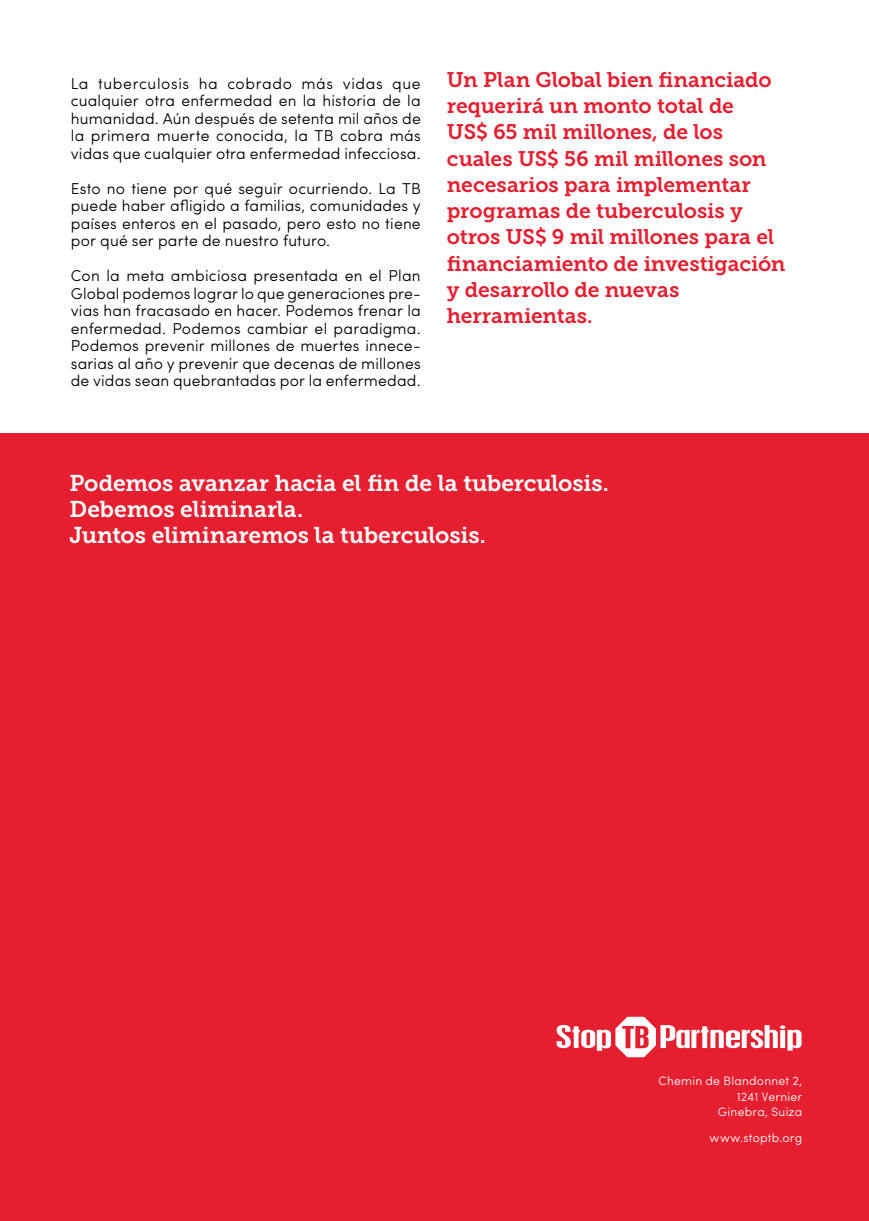
<style>
.page{position:relative;width:869px;height:1221px;background:#fff}
.page>*{position:absolute;margin:0;border:0;box-sizing:border-box;transform-origin:0 0}
.t1{font:22.75px/26.2px "Museo Slab 700";letter-spacing:-.005em;color:#fff}
.t2{font:21px/26.2px "Museo Slab 700";letter-spacing:-.005em;color:#e51f2f}
.t3{font:300 15.75px/17.5px "Sofia Pro";letter-spacing:.01em;color:#000;text-align:justify}
.t4{font:300 12.25px/15.8px "Sofia Pro";letter-spacing:.02em;color:#fff;text-align:right}
</style>
<div class="page">
<div style="left:0;top:433px;width:868px;height:787px;background:#e51f2f"></div>
<svg style="left:556px;top:1016px;width:245px;height:41px"></svg>
<p class="t3" style="left:71px;top:73px;width:351px">La tuberculosis ha cobrado más vidas que cualquier otra enfermedad en la historia de la humanidad. Aún después de setenta mil años de la primera muerte conocida, la TB cobra más vidas que cualquier otra enfermedad infecciosa.</p>
<p class="t3" style="left:71px;top:178px;width:351px">Esto no tiene por qué seguir ocurriendo. La TB puede haber afligido a familias, comunidades y países enteros en el pasado, pero esto no tiene por qué ser parte de nuestro futuro.</p>
<p class="t3" style="left:71px;top:266px;width:351px">Con la meta ambiciosa presentada en el Plan Global podemos lograr lo que generaciones pre&shy;vias han fracasado en hacer. Podemos frenar la enfermedad. Podemos cambiar el paradigma.<br>Podemos prevenir millones de muertes innece&shy;sarias al año y prevenir que decenas de millones de vidas sean quebrantadas por la enfermedad.</p>
<p class="t2" style="left:446px;top:67px;width:340px">Un Plan Global bien financiado requerirá un monto total de<br>US$ 65 mil millones, de los cuales US$ 56 mil millones son necesarios para implementar programas de tuberculosis y otros US$ 9 mil millones para el financiamiento de investigación y desarrollo de nuevas herramientas.</p>
<h1 class="t1" style="left:69px;top:470px;width:540px">Podemos avanzar hacia el fin de la tuberculosis.<br>Debemos eliminarla.<br>Juntos eliminaremos la tuberculosis.</h1>
<p class="t4" style="left:658px;top:1071px;width:145px">Chemin de Blandonnet 2,<br>1241 Vernier<br>Ginebra, Suiza</p>
<p class="t4" style="left:709px;top:1129px;width:94px">www.stoptb.org</p>
</div>
